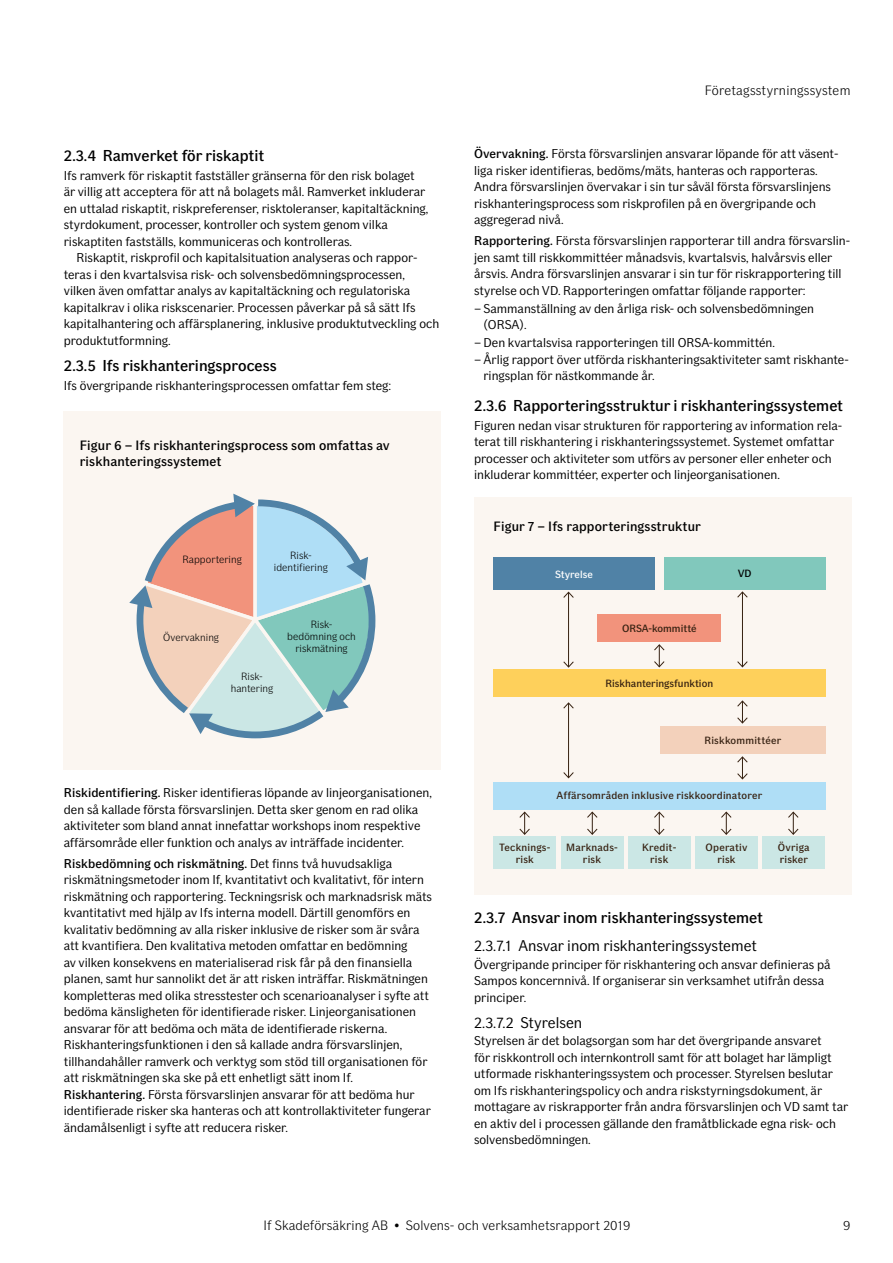
<style>
.page{position:relative;width:893px;height:1263px;background:#fff}
.page>*{position:absolute;margin:0;border:0;box-sizing:border-box;transform-origin:0 0}
.t1{font:500 15.75px "If Sans";color:#000}
.t2{font:15.45px "If Sans";color:#000}
.t3{font:500 13.5px/16.5px "If Sans";letter-spacing:.01em;color:#000}
.t4{font:300 13.5px "If Sans";letter-spacing:.01em;color:#000}
.t5{font:12.75px/16.5px "If Sans";color:#000}
.t6{font:500 10.5px/12px "If Sans";letter-spacing:.02em;color:#362111;text-align:center}
.t7{font:300 10.5px/12px "If Sans";letter-spacing:.005em;color:#000;text-align:center}
.t8{font:500 10.5px "If Sans";color:#362111}
.t9{font:500 10.5px "If Sans";color:#fff}
.t10{font:500 10.5px "If Sans";color:#000}
.s1{font-weight:500}
</style>
<div class="page">
<div style="left:64px;top:412px;width:377px;height:358px;background:#fbf6f1"></div>
<svg style="left:129px;top:494px;width:247px;height:245px"></svg>
<div style="left:474px;top:497px;width:377px;height:398px;background:#fbf6f1"></div>
<hr style="left:568px;top:592px;width:1px;height:75px;background:#362111">
<svg style="left:563px;top:661px;width:11px;height:7px"></svg>
<svg style="left:563px;top:591px;width:11px;height:7px"></svg>
<hr style="left:568px;top:703px;width:1px;height:75px;background:#362111">
<svg style="left:563px;top:771px;width:11px;height:8px"></svg>
<svg style="left:563px;top:702px;width:11px;height:7px"></svg>
<hr style="left:742px;top:592px;width:1px;height:75px;background:#362111">
<svg style="left:737px;top:661px;width:11px;height:7px"></svg>
<svg style="left:737px;top:591px;width:11px;height:7px"></svg>
<div style="left:493px;top:782px;width:332px;height:27px;background:#afdef6"></div>
<div style="left:598px;top:614px;width:123px;height:28px;background:#f2937c"></div>
<div style="left:493px;top:669px;width:332px;height:28px;background:#fed05b"></div>
<div style="left:660px;top:726px;width:165px;height:27px;background:#f3d1bb"></div>
<div style="left:493px;top:558px;width:162px;height:32px;background:#5082a6"></div>
<div style="left:664px;top:557px;width:161px;height:32px;background:#81c8bc"></div>
<svg style="left:654px;top:644px;width:11px;height:24px"></svg>
<svg style="left:737px;top:700px;width:11px;height:24px"></svg>
<svg style="left:737px;top:756px;width:11px;height:24px"></svg>
<div style="left:695px;top:836px;width:63px;height:33px;background:#cbe7e5"></div>
<div style="left:763px;top:836px;width:62px;height:33px;background:#cbe7e5"></div>
<div style="left:561px;top:836px;width:62px;height:33px;background:#cbe7e5"></div>
<div style="left:628px;top:836px;width:62px;height:33px;background:#cbe7e5"></div>
<div style="left:494px;top:836px;width:62px;height:33px;background:#cbe7e5"></div>
<svg style="left:587px;top:811px;width:11px;height:24px"></svg>
<svg style="left:519px;top:811px;width:11px;height:24px"></svg>
<svg style="left:654px;top:811px;width:11px;height:24px"></svg>
<svg style="left:721px;top:811px;width:11px;height:24px"></svg>
<svg style="left:788px;top:811px;width:11px;height:24px"></svg>
<p class="t1" style="left:64px;top:146px;width:202px">2.3.4 Ramverket för riskaptit</p>
<p class="t5" style="left:64px;top:167px;width:366px">Ifs ramverk för riskaptit fastställer gränserna för den risk bolaget är villig att acceptera för att nå bolagets mål. Ramverket inkluderar en uttalad riskaptit, riskpreferenser, risktoleranser, kapitaltäckning, styrdokument, processer, kontroller och system genom vilka riskaptiten fastställs, kommuniceras och kontrolleras.</p>
<p class="t5" style="left:64px;top:250px;width:377px;text-indent:13px">Riskaptit, riskprofil och kapitalsituation analyseras och rappor&shy;teras i den kvartalsvisa risk- och solvensbedömningsprocessen, vilken även omfattar analys av kapitaltäckning och regulatoriska kapitalkrav i olika riskscenarier. Processen påverkar på så sätt Ifs kapitalhantering och affärsplanering, inklusive produktutveckling och produktutformning.</p>
<p class="t1" style="left:64px;top:356px;width:214px">2.3.5 Ifs riskhanteringsprocess</p>
<p class="t5" style="left:64px;top:377px;width:329px">Ifs övergripande riskhanteringsprocessen omfattar fem steg:</p>
<p class="t3" style="left:80px;top:437px;width:312px">Figur 6 – Ifs riskhanteringsprocess som omfattas av riskhanteringssystemet</p>
<p class="t7" style="left:182px;top:554px;width:61px">Rapportering</p>
<p class="t7" style="left:163px;top:631px;width:57px">Övervakning</p>
<p class="t7" style="left:274px;top:549px;width:55px">Risk&shy;identifiering</p>
<p class="t7" style="left:287px;top:618px;width:70px">Risk&shy;bedömning och riskmätning</p>
<p class="t7" style="left:231px;top:670px;width:44px">Risk&shy;hantering</p>
<p class="t5" style="left:64px;top:785px;width:370px"><span class="s1">Riskidentifiering.</span> Risker identifieras löpande av linjeorganisationen, den så kallade första försvarslinjen. Detta sker genom en rad olika aktiviteter som bland annat innefattar workshops inom respektive affärsområde eller funktion och analys av inträffade incidenter.</p>
<p class="t5" style="left:64px;top:855px;width:370px"><span class="s1">Riskbedömning och riskmätning.</span> Det finns två huvudsakliga riskmätningsmetoder inom If, kvantitativt och kvalitativt, för intern riskmätning och rapportering. Teckningsrisk och marknadsrisk mäts kvantitativt med hjälp av Ifs interna modell. Därtill genomförs en kvalitativ bedömning av alla risker inklusive de risker som är svåra att kvantifiera. Den kvalitativa metoden omfattar en bedömning<br>av vilken konsekvens en materialiserad risk får på den finansiella planen, samt hur sannolikt det är att risken inträffar. Riskmätningen kompletteras med olika stresstester och scenarioanalyser i syfte att bedöma känsligheten för identifierade risker. Linjeorganisationen ansvarar för att bedöma och mäta de identifierade riskerna.<br>Riskhanteringsfunktionen i den så kallade andra försvarslinjen, tillhandahåller ramverk och verktyg som stöd till organisationen för att riskmätningen ska ske på ett enhetligt sätt inom If.<br><span class="s1">Riskhantering.</span> Första försvarslinjen ansvarar för att bedöma hur identifierade risker ska hanteras och att kontrollaktiviteter fungerar ändamålsenligt i syfte att reducera risker.</p>
<p class="t4" style="left:705px;top:83px;width:147px">Företagsstyrningssystem</p>
<p class="t5" style="left:474px;top:146px;width:366px"><span class="s1">Övervakning.</span> Första försvarslinjen ansvarar löpande för att väsent&shy;liga risker identifieras, bedöms/mäts, hanteras och rapporteras.<br>Andra försvarslinjen övervakar i sin tur såväl första försvarslinjens riskhanteringsprocess som riskprofilen på en övergripande och aggregerad nivå.</p>
<p class="t5" style="left:474px;top:232px;width:377px"><span class="s1">Rapportering.</span> Första försvarslinjen rapporterar till andra försvarslin&shy;jen samt till riskkommittéer månadsvis, kvartalsvis, halvårsvis eller årsvis. Andra försvarslinjen ansvarar i sin tur för riskrapportering till styrelse och VD. Rapporteringen omfattar följande rapporter:</p>
<p class="t5" style="left:483px;top:300px;width:332px;line-height:16px;text-indent:-9px">– Sammanställning av den årliga risk- och solvensbedömningen (ORSA).</p>
<p class="t5" style="left:474px;top:334px;width:302px">– Den kvartalsvisa rapporteringen till ORSA-kommittén.</p>
<p class="t5" style="left:483px;top:352px;width:367px;line-height:16px;text-indent:-9px">– Årlig rapport över utförda riskhanteringsaktiviteter samt riskhante&shy;ringsplan för nästkommande år.</p>
<p class="t1" style="left:474px;top:396px;width:371px">2.3.6 Rapporteringsstruktur i riskhanteringssystemet</p>
<p class="t5" style="left:474px;top:417px;width:370px">Figuren nedan visar strukturen för rapportering av information rela&shy;terat till riskhantering i riskhanteringssystemet. Systemet omfattar processer och aktiviteter som utförs av personer eller enheter och inkluderar kommittéer, experter och linjeorganisationen.</p>
<p class="t3" style="left:494px;top:518px;width:209px">Figur 7 – Ifs rapporteringsstruktur</p>
<p class="t9" style="left:555px;top:568px;width:39px">Styrelse</p>
<p class="t10" style="left:738px;top:567px;width:15px">VD</p>
<p class="t8" style="left:622px;top:622px;width:76px">ORSA-kommitté</p>
<p class="t8" style="left:605px;top:677px;width:109px">Riskhanteringsfunktion</p>
<p class="t6" style="left:704px;top:734px;width:78px">Riskkommittéer</p>
<p class="t6" style="left:557px;top:790px;width:207px">Affärsområden inklusive riskkoordinatorer</p>
<p class="t6" style="left:499px;top:841px;width:53px">Tecknings&shy;risk</p>
<p class="t6" style="left:566px;top:841px;width:52px">Marknads&shy;risk</p>
<p class="t6" style="left:642px;top:841px;width:36px">Kredit&shy;risk</p>
<p class="t6" style="left:706px;top:841px;width:44px">Operativ risk</p>
<p class="t6" style="left:778px;top:841px;width:33px;text-align:left">Övriga risker</p>
<p class="t1" style="left:474px;top:908px;width:290px">2.3.7 Ansvar inom riskhanteringssystemet</p>
<p class="t2" style="left:474px;top:937px;width:284px">2.3.7.1 Ansvar inom riskhanteringssystemet</p>
<p class="t5" style="left:474px;top:956px;width:358px">Övergripande principer för riskhantering och ansvar definieras på<br>Sampos koncernnivå. If organiserar sin verksamhet utifrån dessa principer.</p>
<p class="t2" style="left:474px;top:1013px;width:110px">2.3.7.2 Styrelsen</p>
<p class="t5" style="left:474px;top:1032px;width:376px">Styrelsen är det bolagsorgan som har det övergripande ansvaret<br>för riskkontroll och internkontroll samt för att bolaget har lämpligt utformade riskhanteringssystem och processer. Styrelsen beslutar om Ifs riskhanteringspolicy och andra riskstyrningsdokument, är mottagare av riskrapporter från andra försvarslinjen och VD samt tar en aktiv del i processen gällande den framåtblickade egna risk- och solvensbedömningen.</p>
<p class="t4" style="left:263px;top:1217px;width:369px">If Skadeförsäkring AB • Solvens- och verksamhetsrapport 2019</p>
<p class="t4" style="left:843px;top:1217px;width:9px">9</p>
</div>
